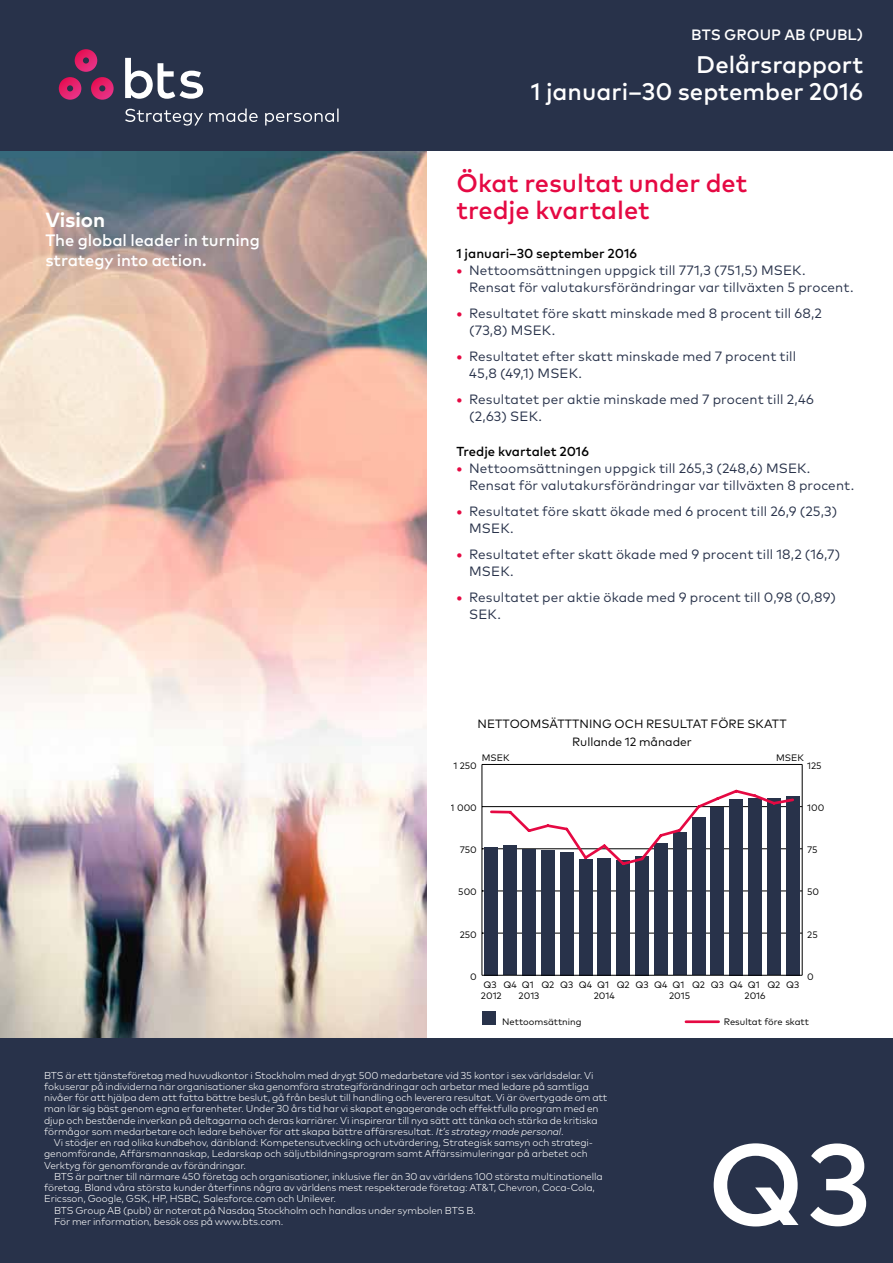
<style>
.page{position:relative;width:893px;height:1263px;background:#fff}
.page>*{position:absolute;margin:0;border:0;box-sizing:border-box;transform-origin:0 0}
.t1{font:500 114.45px "Mark OT";color:#fff}
.t2{font:500 25.5px/27px "Mark OT";color:#e50943}
.t3{font:500 24px/27px "Mark OT";color:#fff;text-align:right}
.t4{font:700 20.4px "Mark OT";letter-spacing:-.005em;color:#fff}
.t5{font:500 16.5px/19.5px "Mark OT";letter-spacing:-.005em;color:#fff}
.t6{font:500 15px "Mark OT";letter-spacing:.005em;color:#fff}
.t7{font:13.5px/17.2px "Mark OT";letter-spacing:.01em;color:#28324a}
.t8{font:500 13.05px "Mark OT";color:#000}
.t9{font:12px/18px "Mark OT";letter-spacing:.005em;color:#000;text-align:center}
.t10{font:300 10.05px/11.2px "Mark OT";letter-spacing:-.01em;color:#fff}
.t11{font:9.3px/11.2px "Mark OT";color:#000}
.s1{font-weight:700;color:#e50943}
.s2{font-style:italic}
</style>
<div class="page">
<img style="left:0;top:151px;width:426px;height:887px">
<div style="left:0;top:0;width:893px;height:151px;background:#28324a"></div>
<div style="left:0;top:1038px;width:893px;height:225px;background:#28324a"></div>
<hr style="left:482px;top:764px;width:1px;height:211px;background:#000">
<hr style="left:482px;top:933px;width:320px;height:1px;background:#000">
<hr style="left:482px;top:891px;width:320px;height:1px;background:#000">
<hr style="left:482px;top:848px;width:320px;height:1px;background:#000">
<hr style="left:482px;top:806px;width:320px;height:1px;background:#000">
<hr style="left:482px;top:764px;width:320px;height:1px;background:#000">
<div style="left:485px;top:847px;width:13px;height:128px;background:#28324a"></div>
<div style="left:503px;top:845px;width:14px;height:130px;background:#28324a"></div>
<div style="left:522px;top:849px;width:14px;height:126px;background:#28324a"></div>
<div style="left:541px;top:850px;width:14px;height:125px;background:#28324a"></div>
<div style="left:560px;top:852px;width:13px;height:123px;background:#28324a"></div>
<div style="left:579px;top:859px;width:13px;height:116px;background:#28324a"></div>
<div style="left:598px;top:858px;width:13px;height:117px;background:#28324a"></div>
<div style="left:616px;top:860px;width:14px;height:115px;background:#28324a"></div>
<div style="left:635px;top:856px;width:14px;height:119px;background:#28324a"></div>
<div style="left:654px;top:843px;width:14px;height:132px;background:#28324a"></div>
<div style="left:673px;top:833px;width:13px;height:142px;background:#28324a"></div>
<div style="left:692px;top:817px;width:13px;height:158px;background:#28324a"></div>
<div style="left:711px;top:807px;width:13px;height:168px;background:#28324a"></div>
<div style="left:729px;top:799px;width:14px;height:176px;background:#28324a"></div>
<div style="left:748px;top:798px;width:14px;height:177px;background:#28324a"></div>
<div style="left:767px;top:799px;width:14px;height:176px;background:#28324a"></div>
<div style="left:786px;top:796px;width:13px;height:179px;background:#28324a"></div>
<div style="left:482px;top:1011px;width:13px;height:14px;background:#28324a"></div>
<hr style="left:686px;top:1020px;width:33px;height:3px;background:#e50943">
<hr style="left:482px;top:975px;width:320px;height:1px;background:#000">
<hr style="left:802px;top:764px;width:1px;height:211px;background:#000">
<svg style="left:489px;top:789px;width:305px;height:78px"></svg>
<svg style="left:125px;top:58px;width:78px;height:41px"></svg>
<svg style="left:59px;top:49px;width:55px;height:51px"></svg>
<svg style="left:125px;top:109px;width:78px;height:17px"></svg>
<svg style="left:209px;top:109px;width:49px;height:13px"></svg>
<svg style="left:265px;top:109px;width:74px;height:16px"></svg>
<h3 class="t4" style="left:45px;top:206px;width:61px">Vision</h3>
<h3 class="t5" style="left:45px;top:230px;width:216px">The global leader in turning strategy into action.</h3>
<h3 class="t6" style="left:691px;top:25px;width:174px">BTS GROUP AB (PUBL)</h3>
<h3 class="t3" style="left:531px;top:51px;width:334px">Delårsrapport<br>1 januari–30 september 2016</h3>
<h2 class="t2" style="left:456px;top:169px;width:292px">Ökat resultat under det tredje kvartalet</h2>
<p class="t8" style="left:456px;top:245px;width:182px">1 januari–30 september 2016</p>
<h3 class="t7" style="left:469px;top:262px;width:386px;text-indent:-13px"><span class="s1">•</span> Nettoomsättningen uppgick till 771,3 (751,5) MSEK.<br>Rensat för valutakursförändringar var tillväxten 5 procent.</h3>
<h3 class="t7" style="left:469px;top:305px;width:354px;text-indent:-13px"><span class="s1">•</span> Resultatet före skatt minskade med 8 procent till 68,2 (73,8) MSEK.</h3>
<h3 class="t7" style="left:469px;top:348px;width:328px;text-indent:-13px"><span class="s1">•</span> Resultatet efter skatt minskade med 7 procent till<br>45,8 (49,1) MSEK.</h3>
<h3 class="t7" style="left:469px;top:391px;width:346px;text-indent:-13px"><span class="s1">•</span> Resultatet per aktie minskade med 7 procent till 2,46 (2,63) SEK.</h3>
<p class="t8" style="left:456px;top:443px;width:134px">Tredje kvartalet 2016</p>
<h3 class="t7" style="left:469px;top:459px;width:387px;text-indent:-13px"><span class="s1">•</span> Nettoomsättningen uppgick till 265,3 (248,6) MSEK.<br>Rensat för valutakursförändringar var tillväxten 8 procent.</h3>
<h3 class="t7" style="left:469px;top:502px;width:370px;text-indent:-13px"><span class="s1">•</span> Resultatet före skatt ökade med 6 procent till 26,9 (25,3)<br>MSEK.</h3>
<h3 class="t7" style="left:469px;top:545px;width:373px;text-indent:-13px"><span class="s1">•</span> Resultatet efter skatt ökade med 9 procent till 18,2 (16,7)<br>MSEK.</h3>
<h3 class="t7" style="left:469px;top:588px;width:368px;text-indent:-13px"><span class="s1">•</span> Resultatet per aktie ökade med 9 procent till 0,98 (0,89)<br>SEK.</h3>
<p class="t9" style="left:477px;top:715px;width:311px">NETTOOMSÄTTTNING OCH RESULTAT FÖRE SKATT<br>Rullande 12 månader</p>
<p class="t11" style="left:482px;top:752px;width:29px">MSEK</p>
<p class="t11" style="left:776px;top:752px;width:29px">MSEK</p>
<p class="t11" style="left:807px;top:760px;width:16px">125</p>
<p class="t11" style="left:453px;top:760px;width:25px">1 250</p>
<p class="t11" style="left:451px;top:802px;width:28px">1 000</p>
<p class="t11" style="left:807px;top:802px;width:19px">100</p>
<p class="t11" style="left:460px;top:844px;width:19px">750</p>
<p class="t11" style="left:807px;top:844px;width:12px">75</p>
<p class="t11" style="left:458px;top:886px;width:20px">500</p>
<p class="t11" style="left:807px;top:886px;width:14px">50</p>
<p class="t11" style="left:460px;top:928px;width:19px">250</p>
<p class="t11" style="left:807px;top:928px;width:12px">25</p>
<p class="t11" style="left:807px;top:971px;width:8px">0</p>
<p class="t11" style="left:470px;top:971px;width:8px">0</p>
<p class="t11" style="left:481px;top:978px;width:37px">Q3 Q4<br>2012</p>
<p class="t11" style="left:502px;top:1016px;width:81px">Nettoomsättning</p>
<p class="t11" style="left:724px;top:1016px;width:87px">Resultat före skatt</p>
<p class="t11" style="left:519px;top:978px;width:75px;text-indent:3px">Q1 Q2 Q3 Q4<br>2013</p>
<p class="t11" style="left:594px;top:978px;width:75px;text-indent:3px">Q1 Q2 Q3 Q4<br>2014</p>
<p class="t11" style="left:669px;top:978px;width:75px;text-indent:3px">Q1 Q2 Q3 Q4<br>2015</p>
<p class="t11" style="left:744px;top:978px;width:56px;text-indent:3px">Q1 Q2 Q3<br>2016</p>
<p class="t10" style="left:44px;top:1069px;width:565px">BTS är ett tjänsteföretag med huvudkontor i Stockholm med drygt 500 medarbetare vid 35 kontor i sex världsdelar. Vi fokuserar på individerna när organisationer ska genomföra strategiförändringar och arbetar med ledare på samtliga nivåer för att hjälpa dem att fatta bättre beslut, gå från beslut till handling och leverera resultat. Vi är övertygade om att man lär sig bäst genom egna erfarenheter. Under 30 års tid har vi skapat engagerande och effektfulla program med en djup och bestående inverkan på deltagarna och deras karriärer. Vi inspirerar till nya sätt att tänka och stärka de kritiska förmågor som medarbetare och ledare behöver för att skapa bättre affärsresultat. <span class="s2">It’s strategy made personal</span>.</p>
<p class="t10" style="left:44px;top:1137px;width:550px;text-indent:10px">Vi stödjer en rad olika kundbehov, däribland: Kompetensutveckling och utvärdering, Strategisk samsyn och strategi&shy;genomförande, Affärsmannaskap, Ledarskap och säljutbildningsprogram samt Affärssimuleringar på arbetet och<br>Verktyg för genomförande av förändringar.</p>
<p class="t10" style="left:54px;top:1170px;width:550px">BTS är partner till närmare 450 företag och organisationer, inklusive fler än 30 av världens 100 största multinationella</p>
<p class="t10" style="left:44px;top:1182px;width:552px">företag. Bland våra största kunder återfinns några av världens mest respekterade företag: AT&amp;T, Chevron, Coca-Cola,</p>
<p class="t10" style="left:44px;top:1193px;width:294px">Ericsson, Google, GSK, HP, HSBC, Salesforce.com och Unilever.</p>
<p class="t10" style="left:54px;top:1204px;width:423px">BTS Group AB (publ) är noterat på Nasdaq Stockholm och handlas under symbolen BTS B.</p>
<p class="t10" style="left:54px;top:1215px;width:231px">För mer information, besök oss på www.bts.com.</p>
<h1 class="t1" style="left:707px;top:1111px;width:166px">Q3</h1>
</div>
